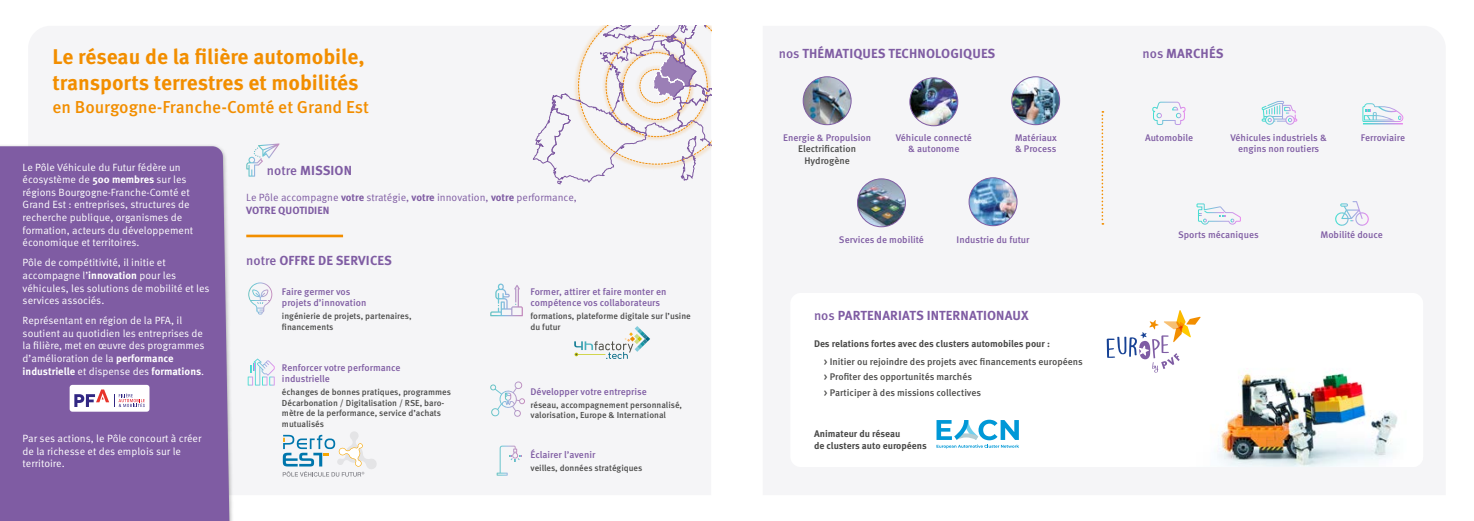
<style>
.page{position:relative;width:1474px;height:521px;background:#fff}
.page>*{position:absolute;margin:0;border:0;box-sizing:border-box;transform-origin:0 0}
.t1{font:700 21.26px/25.6px "Meta OT";letter-spacing:-.005em;color:#f28e00}
.t2{font:500 17.24px "Meta OT";color:#f28e00}
.t3{font:700 13.12px "Meta OT";letter-spacing:.01em;color:#7f5ca3}
.t4{font:10.5px/12.6px "Meta OT Norm";color:#fff}
.t5{font:10.5px "Meta OT Norm";color:#7f5ca3}
.t6{font:700 10.5px "Meta OT";color:#fff}
.t7{font:700 10.5px "Meta OT";color:#7f5ca3}
.t8{font:500 9.62px/11.5px "Meta OT";color:#7f5ca3}
.t9{font:500 9.62px/15.6px "Meta OT";color:#4a4a49}
.t10{font:700 9.62px/11.5px "Meta OT";color:#4a4a49}
.t11{font:500 8.75px/10.5px "Meta OT";color:#4a4a49}
.s1{font-family:"Meta OT";font-weight:700}
.s2{font-family:"Meta OT Norm";font-weight:400}
.s3{font-weight:500}
</style>
<div class="page">
<img style="left:1217px;top:373px;width:181px;height:94px">
<svg style="left:936px;top:420px;width:83px;height:28px"></svg>
<img style="left:803px;top:77px;width:48px;height:48px;border-radius:24px">
<div style="left:802px;top:76px;width:49px;height:49px;border:1px solid #7f5ca3;border-radius:50%"></div>
<img style="left:909px;top:78px;width:48px;height:48px;border-radius:24px">
<div style="left:909px;top:77px;width:49px;height:49px;border:1px solid #7f5ca3;border-radius:50%"></div>
<img style="left:1011px;top:77px;width:48px;height:48px;border-radius:24px">
<div style="left:1011px;top:76px;width:49px;height:49px;border:1px solid #7f5ca3;border-radius:50%"></div>
<img style="left:857px;top:179px;width:48px;height:48px;border-radius:24px">
<div style="left:857px;top:178px;width:48px;height:49px;border:1px solid #7f5ca3;border-radius:50%"></div>
<img style="left:969px;top:178px;width:48px;height:48px;border-radius:24px">
<div style="left:968px;top:177px;width:49px;height:49px;border:1px solid #7f5ca3;border-radius:50%"></div>
<svg style="left:1101px;top:111px;width:2px;height:114px"></svg>
<svg style="left:533px;top:26px;width:178px;height:159px"></svg>
<div style="left:0;top:144px;width:234px;height:377px;background:#000;opacity:.39"></div>
<div style="left:0;top:146px;width:230px;height:375px;background:#7f5ca3"></div>
<div style="left:70px;top:385px;width:79px;height:27px;background:#fff;border-radius:3px"></div>
<svg style="left:74px;top:389px;width:71px;height:18px"></svg>
<svg style="left:496px;top:446px;width:25px;height:30px"></svg>
<svg style="left:248px;top:282px;width:24px;height:32px"></svg>
<svg style="left:574px;top:326px;width:76px;height:33px"></svg>
<svg style="left:490px;top:283px;width:33px;height:33px"></svg>
<svg style="left:490px;top:381px;width:35px;height:36px"></svg>
<hr style="left:246px;top:235px;width:97px;height:2px;background:#f28e00">
<svg style="left:246px;top:143px;width:33px;height:34px"></svg>
<svg style="left:283px;top:431px;width:94px;height:45px"></svg>
<svg style="left:248px;top:358px;width:27px;height:27px"></svg>
<svg style="left:1335px;top:201px;width:33px;height:25px"></svg>
<svg style="left:1196px;top:203px;width:45px;height:22px"></svg>
<svg style="left:1362px;top:103px;width:41px;height:21px"></svg>
<svg style="left:1261px;top:101px;width:36px;height:24px"></svg>
<svg style="left:1152px;top:101px;width:33px;height:24px"></svg>
<svg style="left:1106px;top:310px;width:94px;height:63px"></svg>
<h1 class="t1" style="left:52px;top:44px;width:314px">Le réseau de la filière automobile, transports terrestres et mobilités</h1>
<h2 class="t2" style="left:52px;top:96px;width:318px">en Bourgogne-Franche-Comté et Grand Est</h2>
<p class="t4" style="left:23px;top:161px;width:172px">Le Pôle Véhicule du Futur fédère un écosystème de <span class="s1">500 membres</span> sur les régions Bourgogne-Franche-Comté et Grand Est : entreprises, structures de recherche publique, organismes de formation, acteurs du développement économique et territoires.</p>
<p class="t4" style="left:23px;top:256px;width:188px">Pôle de compétitivité, il initie et accompagne l’<span class="s1">innovation</span> pour les véhicules, les solutions de mobilité et les services associés.</p>
<p class="t4" style="left:23px;top:314px;width:183px">Représentant en région de la PFA, il soutient au quotidien les entreprises de la filière, met en œuvre des programmes d’amélioration de la <span class="s1">performance</span></p>
<p class="t6" style="left:23px;top:364px;width:183px">industrielle <span class="s2">et dispense des</span> formations<span class="s2">.</span></p>
<p class="t4" style="left:23px;top:432px;width:180px">Par ses actions, le Pôle concourt à créer de la richesse et des emplois sur le territoire.</p>
<p class="t3" style="left:267px;top:162px;width:87px"><span class="s3">notre</span> MISSION</p>
<p class="t5" style="left:246px;top:191px;width:332px">Le Pôle accompagne <span class="s1">votre</span> stratégie, <span class="s1">votre</span> innovation, <span class="s1">votre</span> performance,</p>
<p class="t7" style="left:246px;top:204px;width:85px">VOTRE QUOTIDIEN</p>
<p class="t3" style="left:246px;top:252px;width:147px"><span class="s3">notre</span> OFFRE DE SERVICES</p>
<p class="t8" style="left:282px;top:286px;width:86px">Faire germer vos projets d’innovation</p>
<p class="t11" style="left:282px;top:311px;width:131px">ingénierie de projets, partenaires, financements</p>
<p class="t8" style="left:282px;top:362px;width:120px">Renforcer votre performance industrielle</p>
<p class="t11" style="left:282px;top:387px;width:170px">échanges de bonnes pratiques, programmes Décarbonation / Digitalisation / RSE, baro&shy;mètre de la performance, service d’achats mutualisés</p>
<p class="t8" style="left:530px;top:286px;width:137px">Former, attirer et faire monter en compétence vos collaborateurs</p>
<p class="t11" style="left:530px;top:311px;width:162px">formations, plateforme digitale sur l’usine du futur</p>
<p class="t8" style="left:530px;top:386px;width:118px">Développer votre entreprise</p>
<p class="t11" style="left:530px;top:400px;width:153px">réseau, accompagnement personnalisé, valorisation, Europe &amp; International</p>
<p class="t8" style="left:530px;top:449px;width:66px">Éclairer l’avenir</p>
<p class="t11" style="left:530px;top:463px;width:113px">veilles, données stratégiques</p>
<p class="t3" style="left:778px;top:45px;width:218px"><span class="s3">nos</span> THÉMATIQUES TECHNOLOGIQUES</p>
<p class="t3" style="left:1142px;top:45px;width:82px"><span class="s3">nos</span> MARCHÉS</p>
<p class="t8" style="left:783px;top:132px;width:89px">Energie &amp; Propulsion</p>
<p class="t9" style="left:798px;top:143px;width:59px;line-height:11.5px;text-align:center">Electrification<br>Hydrogène</p>
<p class="t8" style="left:895px;top:132px;width:78px;text-align:center">Véhicule connecté &amp; autonome</p>
<p class="t8" style="left:1014px;top:132px;width:44px">Matériaux &amp; Process</p>
<p class="t8" style="left:839px;top:234px;width:86px">Services de mobilité</p>
<p class="t8" style="left:956px;top:234px;width:74px">Industrie du futur</p>
<p class="t3" style="left:814px;top:307px;width:216px"><span class="s3">nos</span> PARTENARIATS INTERNATIONAUX</p>
<p class="t10" style="left:814px;top:338px;width:237px">Des relations fortes avec des clusters automobiles pour :</p>
<p class="t9" style="left:824px;top:354px;width:260px">&gt; Initier ou rejoindre des projets avec financements européens &gt; Profiter des opportunités marchés<br>&gt; Participer à des missions collectives</p>
<p class="t10" style="left:814px;top:428px;width:114px">Animateur du réseau<br>de clusters auto européens</p>
<p class="t8" style="left:1144px;top:132px;width:50px">Automobile</p>
<p class="t8" style="left:1230px;top:132px;width:98px;text-align:center">Véhicules industriels &amp; engins non routiers</p>
<p class="t8" style="left:1360px;top:132px;width:46px">Ferroviaire</p>
<p class="t8" style="left:1178px;top:229px;width:82px">Sports mécaniques</p>
<p class="t8" style="left:1320px;top:229px;width:64px">Mobilité douce</p>
</div>
